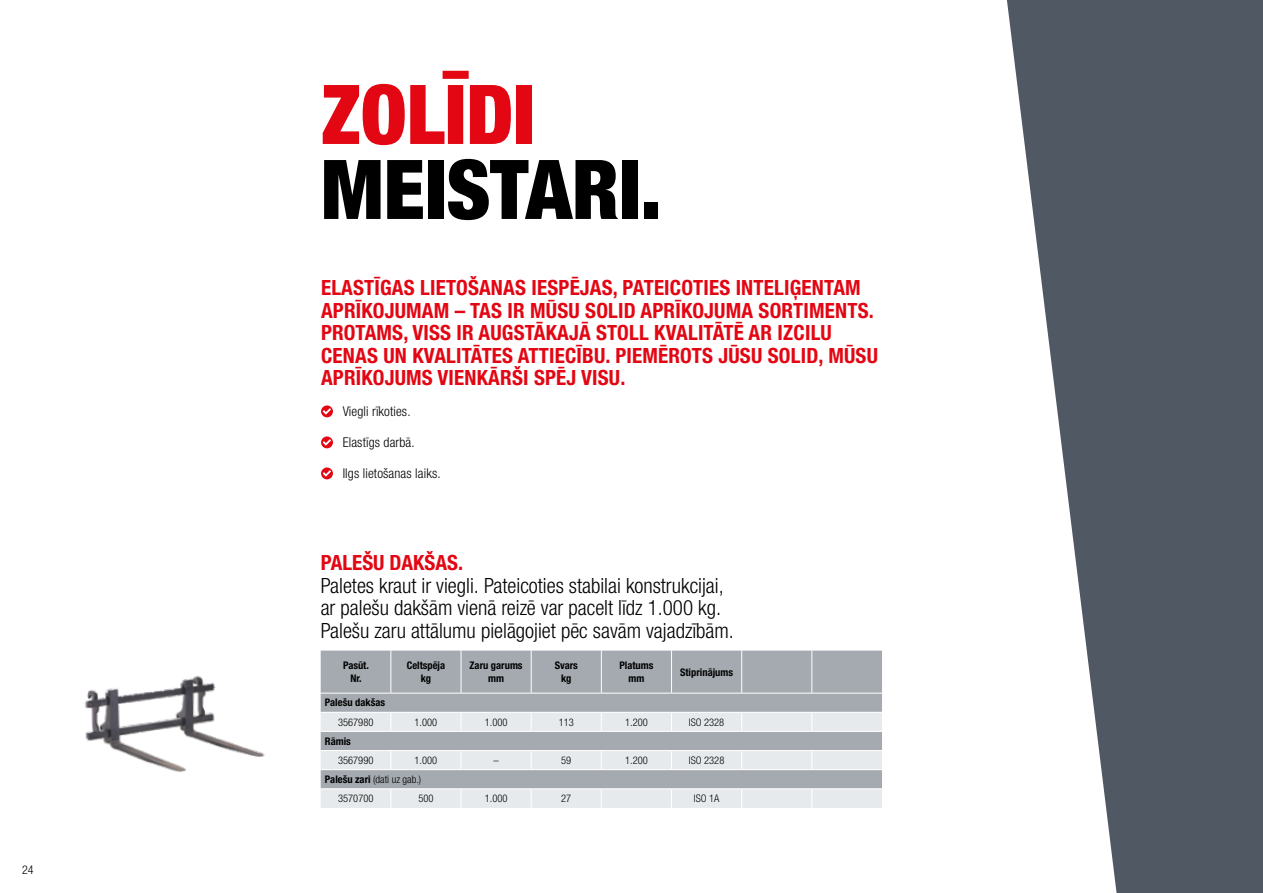
<style>
.page{position:relative;width:1263px;height:893px;background:#fff}
.page>*{position:absolute;margin:0;border:0;box-sizing:border-box;transform-origin:0 0}
.t1{font:900 condensed 82.5px "Helvetica Neue LTW1 G";color:#000}
.t2{font:900 condensed 82.5px "Helvetica Neue LTW1 G";color:#e30613}
.t3{font:700 condensed 21px/22.5px "Helvetica Neue LTW1 G";letter-spacing:.01em;color:#e30613}
.t4{font:300 condensed 21px/22.5px "Helvetica Neue LTW1 G";color:#000}
.t5{font:300 condensed 13.5px "Helvetica Neue LTW1 G";letter-spacing:.01em;color:#000}
.t6{font:300 condensed 12px "Helvetica Neue LTW1 G";color:#000}
.t7{font:300 condensed 10.5px/19.2px "Helvetica Neue LTW1 G";color:#000}
.t8{font:700 condensed 10.5px/12.6px "Helvetica Neue LTW1 G";color:#000;text-align:center}
.s1{font-weight:700}
</style>
<div class="page">
<svg style="left:1007px;top:0;width:256px;height:893px;fill:#4f5863"></svg>
<img style="left:85px;top:675px;width:180px;height:98px">
<div style="left:321px;top:651px;width:561px;height:61px;background:#a4aab0"></div>
<svg style="left:321px;top:713px;width:561px;height:95px;background:#ccd0d4"></svg>
<svg style="left:390px;top:713px;width:1px;height:18px"></svg>
<svg style="left:461px;top:713px;width:1px;height:18px"></svg>
<svg style="left:531px;top:713px;width:1px;height:18px"></svg>
<svg style="left:601px;top:713px;width:1px;height:18px"></svg>
<svg style="left:671px;top:713px;width:1px;height:18px"></svg>
<svg style="left:741px;top:713px;width:1px;height:18px"></svg>
<svg style="left:811px;top:713px;width:1px;height:18px"></svg>
<svg style="left:390px;top:751px;width:1px;height:18px"></svg>
<svg style="left:461px;top:751px;width:1px;height:18px"></svg>
<svg style="left:531px;top:751px;width:1px;height:18px"></svg>
<svg style="left:601px;top:751px;width:1px;height:18px"></svg>
<svg style="left:671px;top:751px;width:1px;height:18px"></svg>
<svg style="left:741px;top:751px;width:1px;height:18px"></svg>
<svg style="left:811px;top:751px;width:1px;height:18px"></svg>
<svg style="left:390px;top:789px;width:1px;height:19px"></svg>
<svg style="left:461px;top:789px;width:1px;height:19px"></svg>
<svg style="left:531px;top:789px;width:1px;height:19px"></svg>
<svg style="left:601px;top:789px;width:1px;height:19px"></svg>
<svg style="left:671px;top:789px;width:1px;height:19px"></svg>
<svg style="left:741px;top:789px;width:1px;height:19px"></svg>
<svg style="left:811px;top:789px;width:1px;height:19px"></svg>
<hr style="left:390px;top:651px;width:1px;height:42px;background:#fff">
<hr style="left:461px;top:651px;width:1px;height:42px;background:#fff">
<hr style="left:531px;top:651px;width:1px;height:42px;background:#fff">
<hr style="left:601px;top:651px;width:1px;height:42px;background:#fff">
<hr style="left:671px;top:651px;width:1px;height:42px;background:#fff">
<hr style="left:741px;top:651px;width:1px;height:42px;background:#fff">
<hr style="left:811px;top:651px;width:1px;height:42px;background:#fff">
<hr style="left:321px;top:693px;width:70px;height:1px;background:#fff">
<hr style="left:391px;top:693px;width:70px;height:1px;background:#fff">
<hr style="left:461px;top:693px;width:70px;height:1px;background:#fff">
<hr style="left:531px;top:693px;width:70px;height:1px;background:#fff">
<hr style="left:601px;top:693px;width:70px;height:1px;background:#fff">
<hr style="left:671px;top:693px;width:71px;height:1px;background:#fff">
<hr style="left:742px;top:693px;width:70px;height:1px;background:#fff">
<hr style="left:812px;top:693px;width:70px;height:1px;background:#fff">
<hr style="left:321px;top:731px;width:70px;height:1px;background:#fff">
<hr style="left:391px;top:731px;width:70px;height:1px;background:#fff">
<hr style="left:461px;top:731px;width:70px;height:1px;background:#fff">
<hr style="left:531px;top:731px;width:70px;height:1px;background:#fff">
<hr style="left:601px;top:731px;width:70px;height:1px;background:#fff">
<hr style="left:671px;top:731px;width:71px;height:1px;background:#fff">
<hr style="left:742px;top:731px;width:70px;height:1px;background:#fff">
<hr style="left:321px;top:788px;width:70px;height:1px;background:#fff">
<hr style="left:391px;top:788px;width:70px;height:1px;background:#fff">
<hr style="left:461px;top:788px;width:70px;height:1px;background:#fff">
<hr style="left:531px;top:788px;width:70px;height:1px;background:#fff">
<hr style="left:601px;top:788px;width:70px;height:1px;background:#fff">
<hr style="left:671px;top:788px;width:71px;height:1px;background:#fff">
<hr style="left:742px;top:788px;width:70px;height:1px;background:#fff">
<hr style="left:321px;top:769px;width:70px;height:1px;background:#fff">
<hr style="left:391px;top:769px;width:70px;height:1px;background:#fff">
<hr style="left:461px;top:769px;width:70px;height:1px;background:#fff">
<hr style="left:531px;top:769px;width:70px;height:1px;background:#fff">
<hr style="left:601px;top:769px;width:70px;height:1px;background:#fff">
<hr style="left:671px;top:769px;width:71px;height:1px;background:#fff">
<hr style="left:742px;top:769px;width:70px;height:1px;background:#fff">
<hr style="left:812px;top:769px;width:70px;height:1px;background:#fff">
<hr style="left:812px;top:731px;width:70px;height:1px;background:#fff">
<hr style="left:321px;top:750px;width:70px;height:1px;background:#fff">
<hr style="left:391px;top:750px;width:70px;height:1px;background:#fff">
<hr style="left:461px;top:750px;width:70px;height:1px;background:#fff">
<hr style="left:531px;top:750px;width:70px;height:1px;background:#fff">
<hr style="left:601px;top:750px;width:70px;height:1px;background:#fff">
<hr style="left:671px;top:750px;width:71px;height:1px;background:#fff">
<hr style="left:742px;top:750px;width:70px;height:1px;background:#fff">
<hr style="left:812px;top:750px;width:70px;height:1px;background:#fff">
<hr style="left:812px;top:788px;width:70px;height:1px;background:#fff">
<svg style="left:321px;top:405px;width:12px;height:12px"></svg>
<svg style="left:323px;top:408px;width:8px;height:7px"></svg>
<svg style="left:321px;top:436px;width:12px;height:12px"></svg>
<svg style="left:323px;top:439px;width:8px;height:7px"></svg>
<svg style="left:321px;top:467px;width:12px;height:12px"></svg>
<svg style="left:323px;top:470px;width:8px;height:7px"></svg>
<p class="t6" style="left:22px;top:863px;width:13px">24</p>
<h1 class="t2" style="left:321px;top:65px;width:216px">ZOLĪDI</h1>
<h1 class="t1" style="left:321px;top:140px;width:343px">MEISTARI.</h1>
<p class="t3" style="left:321px;top:277px;width:558px">ELASTĪGAS LIETOŠANAS IESPĒJAS, PATEICOTIES INTELIĢENTAM APRĪKOJUMAM – TAS IR MŪSU SOLID APRĪKOJUMA SORTIMENTS.<br>PROTAMS, VISS IR AUGSTĀKAJĀ STOLL KVALITĀTĒ AR IZCILU CENAS UN KVALITĀTES ATTIECĪBU. PIEMĒROTS JŪSU SOLID, MŪSU APRĪKOJUMS VIENKĀRŠI SPĒJ VISU.</p>
<p class="t5" style="left:343px;top:403px;width:69px">Viegli rīkoties.</p>
<p class="t5" style="left:343px;top:434px;width:74px">Elastīgs darbā.</p>
<p class="t5" style="left:343px;top:465px;width:99px">Ilgs lietošanas laiks.</p>
<p class="t3" style="left:321px;top:552px;width:144px">PALEŠU DAKŠAS.</p>
<p class="t4" style="left:321px;top:574px;width:415px">Paletes kraut ir viegli. Pateicoties stabilai konstrukcijai, ar palešu dakšām vienā reizē var pacelt līdz 1.000 kg.<br>Palešu zaru attālumu pielāgojiet pēc savām vajadzībām.</p>
<p class="t8" style="left:343px;top:659px;width:27px">Pasūt.<br>Nr.</p>
<p class="t8" style="left:407px;top:659px;width:40px">Celtspēja kg</p>
<p class="t8" style="left:470px;top:659px;width:55px">Zaru garums mm</p>
<p class="t8" style="left:555px;top:659px;width:25px">Svars kg</p>
<p class="t8" style="left:619px;top:659px;width:35px">Platums mm</p>
<p class="t8" style="left:680px;top:666px;width:55px">Stiprinājums</p>
<p class="t8" style="left:325px;top:696px;width:62px">Palešu dakšas</p>
<p class="t7" style="left:338px;top:712px;width:37px">3567980</p>
<p class="t7" style="left:415px;top:712px;width:24px">1.000</p>
<p class="t7" style="left:485px;top:712px;width:24px">1.000</p>
<p class="t7" style="left:559px;top:712px;width:17px">113</p>
<p class="t7" style="left:625px;top:712px;width:24px">1.200</p>
<p class="t7" style="left:689px;top:712px;width:37px">ISO 2328</p>
<p class="t8" style="left:325px;top:735px;width:27px">Rāmis</p>
<p class="t7" style="left:338px;top:751px;width:37px">3567990</p>
<p class="t7" style="left:415px;top:751px;width:24px">1.000</p>
<p class="t7" style="left:493px;top:751px;width:7px">–</p>
<p class="t7" style="left:561px;top:751px;width:12px">59</p>
<p class="t7" style="left:625px;top:751px;width:24px">1.200</p>
<p class="t7" style="left:689px;top:751px;width:37px">ISO 2328</p>
<p class="t7" style="left:338px;top:770px;width:85px;text-indent:-13px"><span class="s1">Palešu zari</span> (dati uz gab.)<br>3570700</p>
<p class="t7" style="left:418px;top:789px;width:17px">500</p>
<p class="t7" style="left:485px;top:789px;width:24px">1.000</p>
<p class="t7" style="left:561px;top:789px;width:12px">27</p>
<p class="t7" style="left:694px;top:789px;width:27px">ISO 1A</p>
</div>
